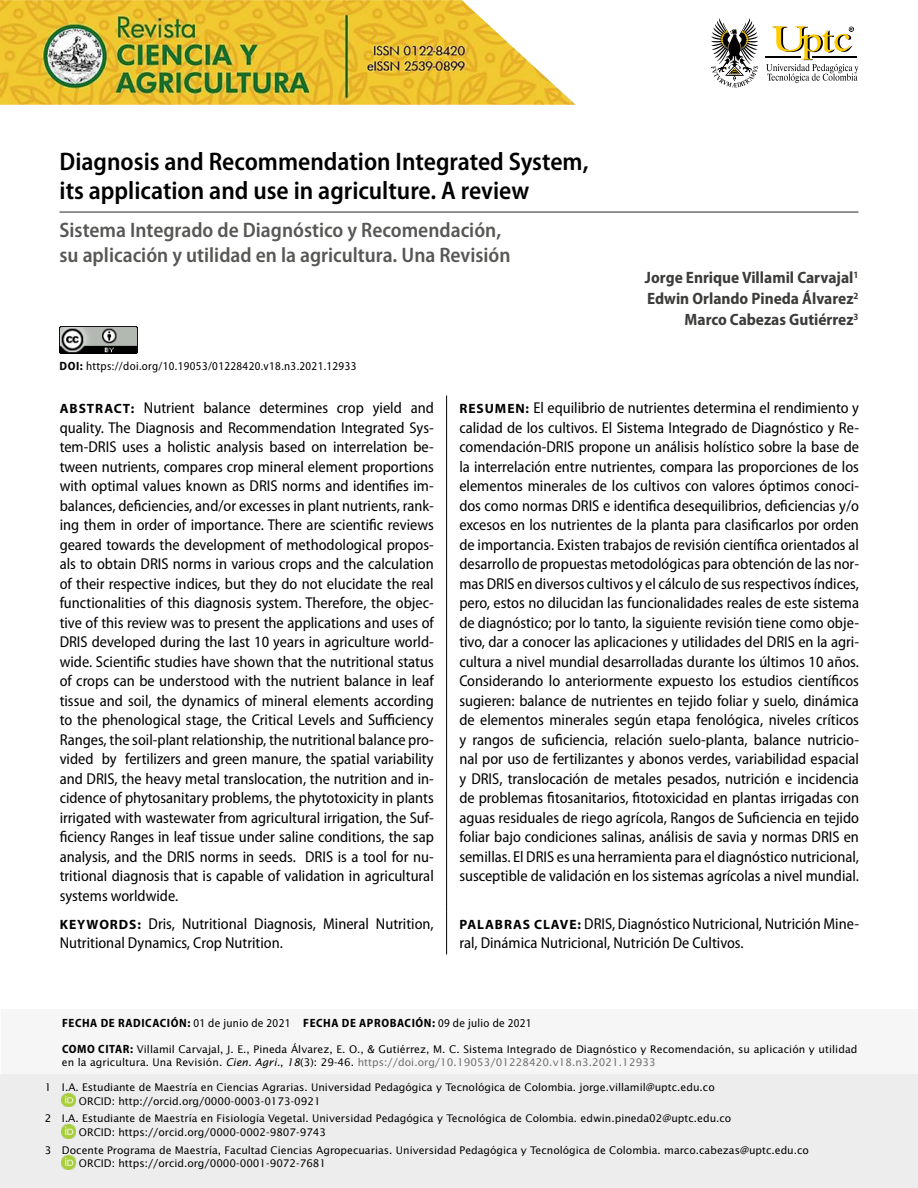
<style>
.page{position:relative;width:918px;height:1188px;background:#fff}
.page>*{position:absolute;margin:0;border:0;box-sizing:border-box;transform-origin:0 0}
.t1{font:600 semi-condensed 25.5px/28.5px "Myriad Pro";color:#000}
.t2{font:600 semi-condensed 21px/25.5px "Myriad Pro";color:#575756}
.t3{font:700 semi-condensed 16.5px/21px "Myriad Pro";color:#3c3c3b;text-align:right}
.t4{font:semi-condensed 15.75px/19.5px "Myriad Pro";color:#000;text-align:justify}
.t5{font:700 semi-condensed 12px "Myriad Pro";letter-spacing:.05em;color:#000}
.t6{font:semi-condensed 12px "Myriad Pro";letter-spacing:.03em;color:#000}
.t7{font:10.5px/13.5px "Lucida Sans Std";color:#000}
.s1{font-weight:700}
.s2{font-weight:700;font-stretch:normal;font-size:13.5px}
.s3{font-weight:400}
.s4{font-family:"Myriad Pro";font-weight:700;font-stretch:semi-condensed;font-size:12px}
.s5{font-style:italic}
.s6{color:#706f6f}
</style>
<div class="page">
<svg style="left:711px;top:18px;width:47px;height:69px"></svg>
<svg style="left:766px;top:26px;width:92px;height:57px"></svg>
<img style="left:0;top:0;width:576px;height:105px">
<hr style="left:60px;top:211px;width:798px;height:2px;background:#706f6f">
<hr style="left:446px;top:396px;width:1px;height:515px;background:#000">
<hr style="left:446px;top:911px;width:1px;height:43px;background:#000">
<img style="left:60px;top:326px;width:78px;height:28px">
<svg style="left:1px;top:1074px;width:917px;height:1px"></svg>
<div style="left:1px;top:1075px;width:917px;height:113px;background:#ededed"></div>
<img style="left:62px;top:1093px;width:14px;height:14px">
<img style="left:62px;top:1124px;width:14px;height:14px">
<img style="left:62px;top:1156px;width:14px;height:13px">
<h1 class="t1" style="left:60px;top:148px;width:531px">Diagnosis and Recommendation Integrated System, its application and use in agriculture. A review</h1>
<h2 class="t2" style="left:60px;top:217px;width:453px">Sistema Integrado de Diagnóstico y Recomendación, su aplicación y utilidad en la agricultura. Una Revisión</h2>
<p class="t3" style="left:645px;top:268px;width:215px">Jorge Enrique Villamil Carvajal<sup>1<br></sup>Edwin Orlando Pineda Álvarez<sup>2<br></sup>Marco Cabezas Gutiérrez<sup>3</sup></p>
<p class="t6" style="left:60px;top:360px;width:298px"><span class="s1">DOI:</span> https://doi.org/10.19053/01228420.v18.n3.2021.12933</p>
<p class="t4" style="left:60px;top:399px;width:376px"><span class="s2">ABSTRACT:</span> Nutrient balance determines crop yield and quality. The Diagnosis and Recommendation Integrated Sys&shy;tem-DRIS uses a holistic analysis based on interrelation be&shy;tween nutrients, compares crop mineral element proportions with optimal values known as DRIS norms and identifies im&shy;balances, deficiencies, and/or excesses in plant nutrients, rank&shy;ing them in order of importance. There are scientific reviews geared towards the development of methodological propos&shy;als to obtain DRIS norms in various crops and the calculation of their respective indices, but they do not elucidate the real functionalities of this diagnosis system. Therefore, the objec&shy;tive of this review was to present the applications and uses of DRIS developed during the last 10 years in agriculture world&shy;wide. Scientific studies have shown that the nutritional status of crops can be understood with the nutrient balance in leaf tissue and soil, the dynamics of mineral elements according to the phenological stage, the Critical Levels and Sufficiency Ranges, the soil-plant relationship, the nutritional balance pro&shy;vided by fertilizers and green manure, the spatial variability and DRIS, the heavy metal translocation, the nutrition and in&shy;cidence of phytosanitary problems, the phytotoxicity in plants irrigated with wastewater from agricultural irrigation, the Suf&shy;ficiency Ranges in leaf tissue under saline conditions, the sap analysis, and the DRIS norms in seeds. DRIS is a tool for nu&shy;tritional diagnosis that is capable of validation in agricultural systems worldwide.</p>
<p class="t4" style="left:459px;top:399px;width:401px"><span class="s2">RESUMEN:</span> El equilibrio de nutrientes determina el rendimiento y calidad de los cultivos. El Sistema Integrado de Diagnóstico y Re&shy;comendación-DRIS propone un análisis holístico sobre la base de la interrelación entre nutrientes, compara las proporciones de los elementos minerales de los cultivos con valores óptimos conoci&shy;dos como normas DRIS e identifica desequilibrios, deficiencias y/o excesos en los nutrientes de la planta para clasificarlos por orden de importancia. Existen trabajos de revisión científica orientados al desarrollo de propuestas metodológicas para obtención de las nor&shy;mas DRIS en diversos cultivos y el cálculo de sus respectivos índices, pero, estos no dilucidan las funcionalidades reales de este sistema de diagnóstico; por lo tanto, la siguiente revisión tiene como obje&shy;tivo, dar a conocer las aplicaciones y utilidades del DRIS en la agri&shy;cultura a nivel mundial desarrolladas durante los últimos 10 años.<br>Considerando lo anteriormente expuesto los estudios científicos sugieren: balance de nutrientes en tejido foliar y suelo, dinámica de elementos minerales según etapa fenológica, niveles críticos y rangos de suficiencia, relación suelo-planta, balance nutricio&shy;nal por uso de fertilizantes y abonos verdes, variabilidad espacial y DRIS, translocación de metales pesados, nutrición e incidencia de problemas fitosanitarios, fitotoxicidad en plantas irrigadas con aguas residuales de riego agrícola, Rangos de Suficiencia en tejido foliar bajo condiciones salinas, análisis de savia y normas DRIS en semillas. El DRIS es una herramienta para el diagnóstico nutricional, susceptible de validación en los sistemas agrícolas a nivel mundial.</p>
<p class="t4" style="left:60px;top:914px;width:376px"><span class="s2">KEYWORDS:</span> Dris, Nutritional Diagnosis, Mineral Nutrition,<br>Nutritional Dynamics, Crop Nutrition.</p>
<p class="t4" style="left:459px;top:914px;width:401px"><span class="s2">PALABRAS CLAVE:</span> DRIS, Diagnóstico Nutricional, Nutrición Mine&shy;ral, Dinámica Nutricional, Nutrición De Cultivos.</p>
<p class="t5" style="left:62px;top:1016px;width:471px">FECHA DE RADICACIÓN: <span class="s3">01 de junio de 2021</span> FECHA DE APROBACIÓN: <span class="s3">09 de julio de 2021</span></p>
<p class="t7" style="left:62px;top:1042px;width:797px"><span class="s4">COMO CITAR:</span> Villamil Carvajal, J. E., Pineda Álvarez, E. O., &amp; Gutiérrez, M. C. Sistema Integrado de Diagnóstico y Recomendación, su aplicación y utilidad en la agricultura. Una Revisión. <span class="s5">Cien. Agri.</span>, <span class="s5">18</span>(3): 29-46. <span class="s6">https://doi.org/10.19053/01228420.v18.n3.2021.12933</span></p>
<p class="t7" style="left:79px;top:1081px;width:637px;text-indent:-34px">1 I.A. Estudiante de Maestría en Ciencias Agrarias. Universidad Pedagógica y Tecnológica de Colombia. jorge.villamil@uptc.edu.co<br>ORCID: http://orcid.org/0000-0003-0173-0921</p>
<p class="t7" style="left:79px;top:1112px;width:654px;text-indent:-34px">2 I.A. Estudiante de Maestría en Fisiología Vegetal. Universidad Pedagógica y Tecnológica de Colombia. edwin.pineda02@uptc.edu.co<br>ORCID: https://orcid.org/0000-0002-9807-9743</p>
<p class="t7" style="left:79px;top:1143px;width:732px;text-indent:-34px">3 Docente Programa de Maestría, Facultad Ciencias Agropecuarias. Universidad Pedagógica y Tecnológica de Colombia. marco.cabezas@uptc.edu.co<br>ORCID: https://orcid.org/0000-0001-9072-7681</p>
</div>
